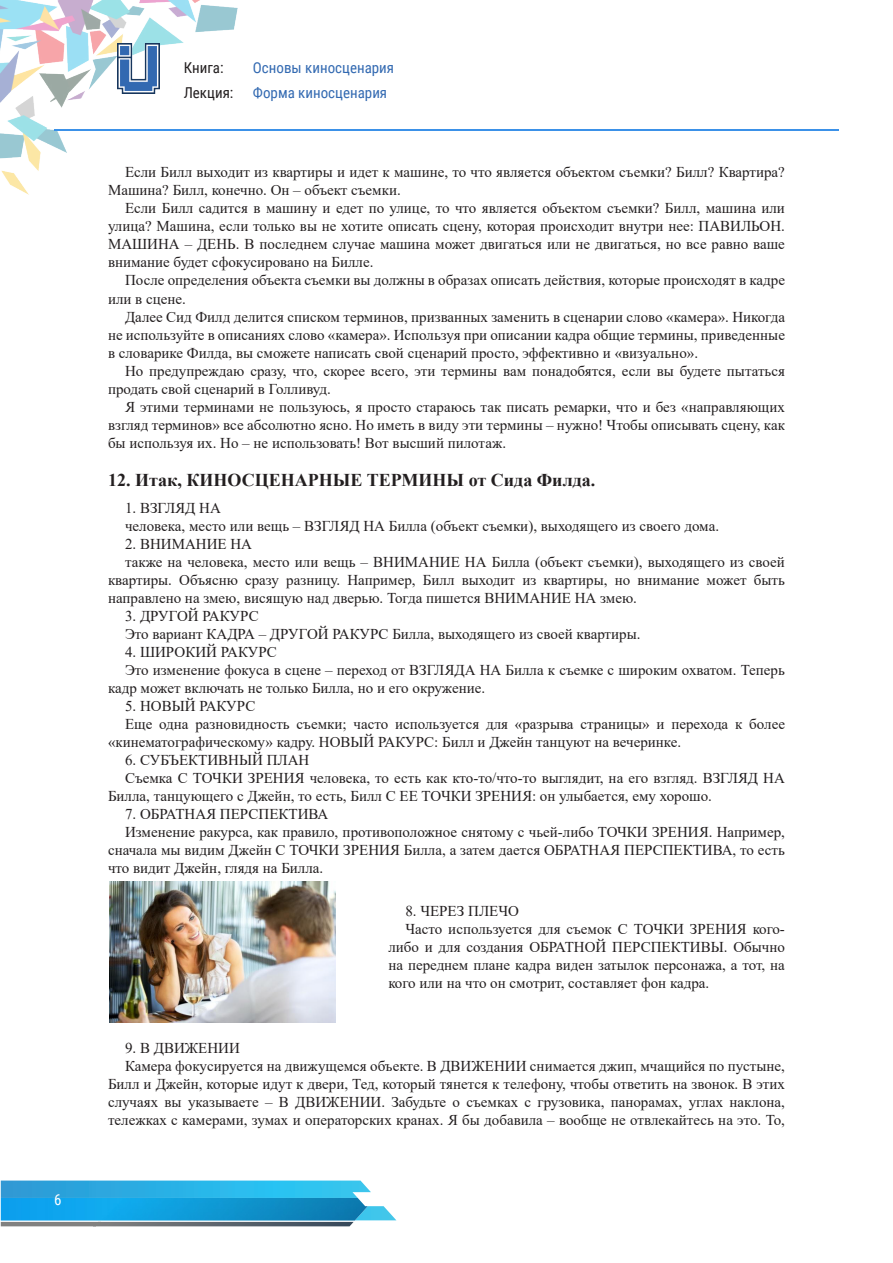
<style>
.page{position:relative;width:893px;height:1263px;background:#fff}
.page>*{position:absolute;margin:0;border:0;box-sizing:border-box;transform-origin:0 0}
.tema{font:700 18px "Times New Roman";color:#231f20}
.t1{font:15px/18px "Times New Roman";color:#231f20;text-align:justify}
.t2{font:15px/25.5px "Roboto Condensed";color:#3269b1}
.t3{font:15px/25.5px "Roboto Condensed";color:#231f20}
.t4{font:15px "Roboto Condensed";color:#fff}
</style>
<div class="page">
<img style="left:0;top:0;width:238px;height:195px">
<hr style="left:54px;top:129px;width:785px;height:2px;background:#3b91e8">
<img style="left:118px;top:44px;width:41px;height:49px">
<svg style="left:1px;top:1180px;width:395px;height:46px;background:#5bb6d9"></svg>
<img style="left:1px;top:1198px;width:367px;height:22px">
<img style="left:110px;top:882px;width:226px;height:140px">
<p class="t4" style="left:54px;top:1189px;width:9px">6</p>
<p class="t3" style="left:184px;top:54px;width:51px">Книга:<br>Лекция:</p>
<p class="t2" style="left:253px;top:54px;width:143px">Основы киносценария<br>Форма киносценария</p>
<p class="t1" style="left:108px;top:163px;width:678px;text-indent:17px">Если Билл выходит из квартиры и идет к машине, то что является объектом съемки? Билл? Квартира?<br>Машина? Билл, конечно. Он – объект съемки.</p>
<p class="t1" style="left:108px;top:199px;width:678px;text-indent:17px">Если Билл садится в машину и едет по улице, то что является объектом съемки? Билл, машина или улица? Машина, если только вы не хотите описать сцену, которая происходит внутри нее: ПАВИЛЬОН.<br>МАШИНА – ДЕНЬ. В последнем случае машина может двигаться или не двигаться, но все равно ваше внимание будет сфокусировано на Билле.</p>
<p class="t1" style="left:108px;top:271px;width:678px;text-indent:17px">После определения объекта съемки вы должны в образах описать действия, которые происходят в кадре или в сцене.</p>
<p class="t1" style="left:108px;top:307px;width:678px;text-indent:17px">Далее Сид Филд делится списком терминов, призванных заменить в сценарии слово «камера». Никогда не используйте в описаниях слово «камера». Используя при описании кадра общие термины, приведенные в словарике Филда, вы сможете написать свой сценарий просто, эффективно и «визуально».</p>
<p class="t1" style="left:108px;top:361px;width:678px;text-indent:17px">Но предупреждаю сразу, что, скорее всего, эти термины вам понадобятся, если вы будете пытаться продать свой сценарий в Голливуд.</p>
<p class="t1" style="left:108px;top:397px;width:678px;text-indent:17px">Я этими терминами не пользуюсь, я просто стараюсь так писать ремарки, что и без «направляющих взгляд терминов» все абсолютно ясно. Но иметь в виду эти термины – нужно! Чтобы описывать сцену, как бы используя их. Но – не использовать! Вот высший пилотаж.</p>
<p class="tema" style="left:108px;top:467px;width:489px">12. Итак, КИНОСЦЕНАРНЫЕ ТЕРМИНЫ от Сида Филда.</p>
<p class="t1" style="left:125px;top:498px;width:97px">1. ВЗГЛЯД НА</p>
<p class="t1" style="left:125px;top:516px;width:596px">человека, место или вещь – ВЗГЛЯД НА Билла (объект съемки), выходящего из своего дома.</p>
<p class="t1" style="left:125px;top:534px;width:129px">2. ВНИМАНИЕ НА</p>
<p class="t1" style="left:108px;top:552px;width:678px;text-indent:17px">также на человека, место или вещь – ВНИМАНИЕ НА Билла (объект съемки), выходящего из своей квартиры. Объясню сразу разницу. Например, Билл выходит из квартиры, но внимание может быть направлено на змею, висящую над дверью. Тогда пишется ВНИМАНИЕ НА змею.</p>
<p class="t1" style="left:125px;top:606px;width:135px">3. ДРУГОЙ РАКУРС</p>
<p class="t1" style="left:125px;top:624px;width:517px">Это вариант КАДРА – ДРУГОЙ РАКУРС Билла, выходящего из своей квартиры.</p>
<p class="t1" style="left:125px;top:642px;width:153px">4. ШИРОКИЙ РАКУРС</p>
<p class="t1" style="left:108px;top:660px;width:678px;text-indent:17px">Это изменение фокуса в сцене – переход от ВЗГЛЯДА НА Билла к съемке с широким охватом. Теперь кадр может включать не только Билла, но и его окружение.</p>
<p class="t1" style="left:125px;top:696px;width:132px">5. НОВЫЙ РАКУРС</p>
<p class="t1" style="left:108px;top:714px;width:678px;text-indent:17px">Еще одна разновидность съемки; часто используется для «разрыва страницы» и перехода к более «кинематографическому» кадру. НОВЫЙ РАКУРС: Билл и Джейн танцуют на вечеринке.</p>
<p class="t1" style="left:125px;top:750px;width:186px">6. СУБЪЕКТИВНЫЙ ПЛАН</p>
<p class="t1" style="left:108px;top:768px;width:678px;text-indent:17px">Съемка С ТОЧКИ ЗРЕНИЯ человека, то есть как кто-то/что-то выглядит, на его взгляд. ВЗГЛЯД НА<br>Билла, танцующего с Джейн, то есть, Билл С ЕЕ ТОЧКИ ЗРЕНИЯ: он улыбается, ему хорошо.</p>
<p class="t1" style="left:125px;top:804px;width:205px">7. ОБРАТНАЯ ПЕРСПЕКТИВА</p>
<p class="t1" style="left:108px;top:822px;width:678px;text-indent:17px">Изменение ракурса, как правило, противоположное снятому с чьей-либо ТОЧКИ ЗРЕНИЯ. Например, сначала мы видим Джейн С ТОЧКИ ЗРЕНИЯ Билла, а затем дается ОБРАТНАЯ ПЕРСПЕКТИВА, то есть что видит Джейн, глядя на Билла.</p>
<p class="t1" style="left:405px;top:902px;width:115px">8. ЧЕРЕЗ ПЛЕЧО</p>
<p class="t1" style="left:388px;top:920px;width:398px;text-indent:17px">Часто используется для съемок С ТОЧКИ ЗРЕНИЯ кого&shy;либо и для создания ОБРАТНОЙ ПЕРСПЕКТИВЫ. Обычно на переднем плане кадра виден затылок персонажа, а тот, на кого или на что он смотрит, составляет фон кадра.</p>
<p class="t1" style="left:125px;top:1038px;width:116px">9. В ДВИЖЕНИИ</p>
<p class="t1" style="left:108px;top:1056px;width:678px;text-indent:17px">Камера фокусируется на движущемся объекте. В ДВИЖЕНИИ снимается джип, мчащийся по пустыне, Билл и Джейн, которые идут к двери, Тед, который тянется к телефону, чтобы ответить на звонок. В этих случаях вы указываете – В ДВИЖЕНИИ. Забудьте о съемках с грузовика, панорамах, углах наклона, тележках с камерами, зумах и операторских кранах. Я бы добавила – вообще не отвлекайтесь на это. То,</p>
</div>
